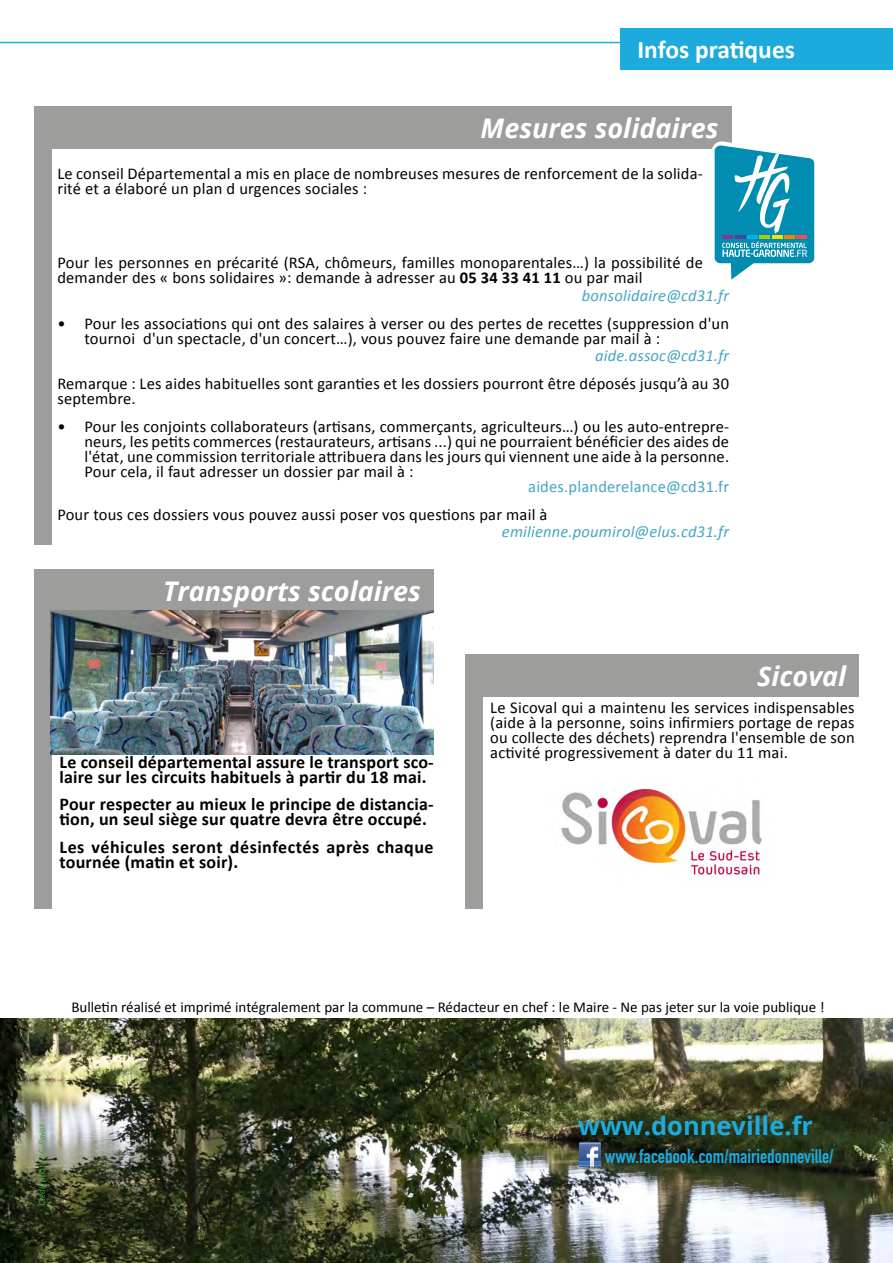
<style>
.page{position:relative;width:893px;height:1263px;background:#fff}
.page>*{position:absolute;margin:0;border:0;box-sizing:border-box;transform-origin:0 0}
.t1{font:italic 700 27px "Open Sans";color:#fff}
.t2{font:700 25.5px "Open Sans";color:#1daadd}
.t3{font:700 25.5px "Calibri";color:#fff}
.t4{font:700 19.5px "DIN Condensed";color:#1daadd}
.t5{font:700 18px/15px "Calibri";letter-spacing:.01em;color:#000}
.t6{font:700 18px/15px "Calibri";letter-spacing:.03em;color:#000}
.t7{font:16.5px/15px "Calibri";letter-spacing:.01em;color:#000}
.t8{font:italic 16.5px "Calibri";letter-spacing:.01em;color:#45a5c4}
.t9{font:16.5px "Calibri";letter-spacing:.01em;color:#45a5c4}
.t10{font:15px "Calibri";color:#000}
.t11{font:italic 9px "Calibri";color:#3fa535}
.s1{font-weight:700}
</style>
<div class="page">
<hr style="left:0;top:42px;width:893px;height:1px;background:#1daadd">
<div style="left:620px;top:28px;width:273px;height:41px;background:#1daadd"></div>
<img style="left:0;top:1018px;width:893px;height:245px">
<img style="left:579px;top:1142px;width:22px;height:25px">
<div style="left:465px;top:696px;width:17px;height:213px;background:#9d9d9c"></div>
<div style="left:465px;top:654px;width:394px;height:43px;background:#9d9d9c"></div>
<div style="left:34px;top:604px;width:17px;height:305px;background:#9d9d9c"></div>
<div style="left:34px;top:569px;width:400px;height:43px;background:#9d9d9c"></div>
<img style="left:561px;top:788px;width:201px;height:89px">
<div style="left:34px;top:143px;width:17px;height:402px;background:#9d9d9c"></div>
<div style="left:34px;top:106px;width:697px;height:43px;background:#9d9d9c"></div>
<svg style="left:712px;top:140px;width:103px;height:140px"></svg>
<img style="left:51px;top:610px;width:383px;height:144px">
<h2 class="t3" style="left:637px;top:34px;width:159px">Infos pratiques</h2>
<h1 class="t1" style="left:481px;top:109px;width:239px">Mesures solidaires</h1>
<p class="t7" style="left:57px;top:166px;width:647px">Le conseil Départemental a mis en place de nombreuses mesures de renforcement de la solida&shy;rité et a élaboré un plan d urgences sociales :</p>
<p class="t7" style="left:57px;top:256px;width:647px">Pour les personnes en précarité (RSA, chômeurs, familles monoparentales…) la possibilité de demander des « bons solidaires »: demande à adresser au <span class="s1">05 34 33 41 11</span> ou par mail</p>
<p class="t8" style="left:582px;top:284px;width:149px">bonsolidaire@cd31.fr</p>
<p class="t7" style="left:84px;top:316px;width:646px;text-indent:-27px">• Pour les associations qui ont des salaires à verser ou des pertes de recettes (suppression d'un tournoi d'un spectacle, d'un concert…), vous pouvez faire une demande par mail à :</p>
<p class="t8" style="left:595px;top:345px;width:136px">aide.assoc@cd31.fr</p>
<p class="t7" style="left:57px;top:376px;width:673px">Remarque : Les aides habituelles sont garanties et les dossiers pourront être déposés jusqu’à au 30 septembre.</p>
<p class="t7" style="left:84px;top:419px;width:646px;text-align:justify;text-indent:-27px">• Pour les conjoints collaborateurs (artisans, commerçants, agriculteurs…) ou les auto-entrepre&shy;neurs, les petits commerces (restaurateurs, artisans ...) qui ne pourraient bénéficier des aides de l'état, une commission territoriale attribuera dans les jours qui viennent une aide à la personne.<br>Pour cela, il faut adresser un dossier par mail à :</p>
<p class="t9" style="left:528px;top:476px;width:202px">aides.planderelance@cd31.fr</p>
<p class="t7" style="left:57px;top:507px;width:492px">Pour tous ces dossiers vous pouvez aussi poser vos questions par mail à</p>
<p class="t8" style="left:502px;top:520px;width:229px">emilienne.poumirol@elus.cd31.fr</p>
<h1 class="t1" style="left:163px;top:572px;width:259px">Transports scolaires</h1>
<p class="t5" style="left:60px;top:754px;width:376px">Le conseil départemental assure le transport sco&shy;laire sur les circuits habituels à partir du 18 mai.</p>
<p class="t5" style="left:60px;top:797px;width:376px">Pour respecter au mieux le principe de distancia&shy;tion, un seul siège sur quatre devra être occupé.</p>
<p class="t6" style="left:60px;top:840px;width:376px">Les véhicules seront désinfectés après chaque tournée (matin et soir).</p>
<h1 class="t1" style="left:757px;top:657px;width:91px">Sicoval</h1>
<p class="t7" style="left:490px;top:700px;width:366px;text-align:justify">Le Sicoval qui a maintenu les services indispensables (aide à la personne, soins infirmiers portage de repas ou collecte des déchets) reprendra l'ensemble de son activité progressivement à dater du 11 mai.</p>
<p class="t10" style="left:71px;top:997px;width:755px">Bulletin réalisé et imprimé intégralement par la commune – Rédacteur en chef : le Maire - Ne pas jeter sur la voie publique !</p>
<p class="t11" style="left:36px;top:1205px;width:83px;rotate:-90deg">Crédit photo : C. Pavot</p>
<h2 class="t2" style="left:578px;top:1108px;width:236px">www.donneville.fr</h2>
<p class="t4" style="left:605px;top:1143px;width:230px">www.facebook.com/mairiedonneville/</p>
</div>
